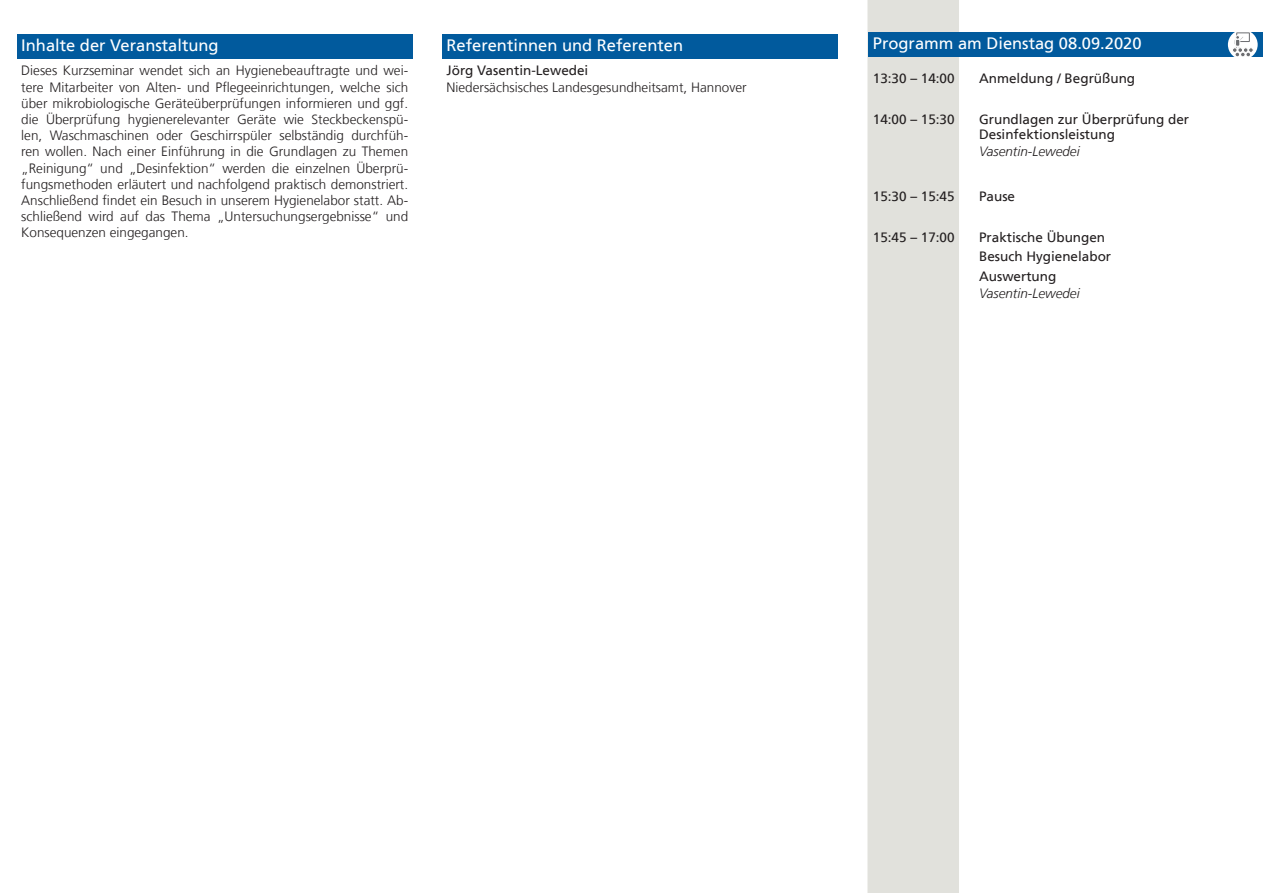
<style>
.page{position:relative;width:1263px;height:893px;background:#fff}
.page>*{position:absolute;margin:0;border:0;box-sizing:border-box;transform-origin:0 0}
.t1{font:16.5px "NDS Frutiger";color:#fff}
.t2{font:300 13.5px/16.2px "NDS Frutiger";color:#231f20;text-align:justify}
.t3{font:13.5px/19.2px "NDS Frutiger";color:#231f20}
.t4{font:italic 300 13.5px "NDS Frutiger";color:#231f20}
</style>
<div class="page">
<div style="left:867px;top:0;width:92px;height:893px;background:#e1e1dc"></div>
<div style="left:17px;top:34px;width:395px;height:24px;background:#015a9d"></div>
<div style="left:868px;top:32px;width:395px;height:24px;background:#015a9d"></div>
<div style="left:442px;top:34px;width:396px;height:24px;background:#015a9d"></div>
<svg style="left:1228px;top:30px;width:30px;height:30px"></svg>
<div style="left:1236px;top:33px;width:13px;height:9px;border:1px solid #6c6d70"></div>
<svg style="left:1232px;top:35px;width:21px;height:22px"></svg>
<p class="t1" style="left:21px;top:35px;width:199px">Inhalte der Veranstaltung</p>
<p class="t2" style="left:21px;top:63px;width:388px">Dieses Kurzseminar wendet sich an Hygienebeauftragte und wei&shy;tere Mitarbeiter von Alten- und Pflegeeinrichtungen, welche sich über mikrobiologische Geräteüberprüfungen informieren und ggf. die Überprüfung hygienerelevanter Geräte wie Steckbeckenspü&shy;len, Waschmaschinen oder Geschirrspüler selbständig durchfüh&shy;ren wollen. Nach einer Einführung in die Grundlagen zu Themen „Reinigung“ und „Desinfektion“ werden die einzelnen Überprü&shy;fungsmethoden erläutert und nachfolgend praktisch demonstriert.<br>Anschließend findet ein Besuch in unserem Hygienelabor statt. Ab&shy;schließend wird auf das Thema „Untersuchungsergebnisse“ und Konsequenzen eingegangen.</p>
<p class="t1" style="left:446px;top:35px;width:238px">Referentinnen und Referenten</p>
<p class="t3" style="left:446px;top:61px;width:143px">Jörg Vasentin-Lewedei</p>
<p class="t2" style="left:446px;top:79px;width:302px">Niedersächsisches Landesgesundheitsamt, Hannover</p>
<p class="t1" style="left:873px;top:33px;width:270px">Programm am Dienstag 08.09.2020</p>
<p class="t3" style="left:873px;top:68px;width:83px">13:30 – 14:00</p>
<p class="t3" style="left:979px;top:68px;width:158px">Anmeldung / Begrüßung</p>
<p class="t3" style="left:873px;top:109px;width:83px">14:00 – 15:30</p>
<p class="t3" style="left:979px;top:112px;width:212px;line-height:15px">Grundlagen zur Überprüfung der<br>Desinfektionsleistung</p>
<p class="t4" style="left:979px;top:143px;width:102px">Vasentin-Lewedei</p>
<p class="t3" style="left:873px;top:187px;width:83px">15:30 – 15:45</p>
<p class="t3" style="left:979px;top:187px;width:38px">Pause</p>
<p class="t3" style="left:873px;top:228px;width:83px">15:45 – 17:00</p>
<p class="t3" style="left:979px;top:228px;width:134px">Praktische Übungen<br>Besuch Hygienelabor<br>Auswertung</p>
<p class="t4" style="left:979px;top:285px;width:102px">Vasentin-Lewedei</p>
</div>
